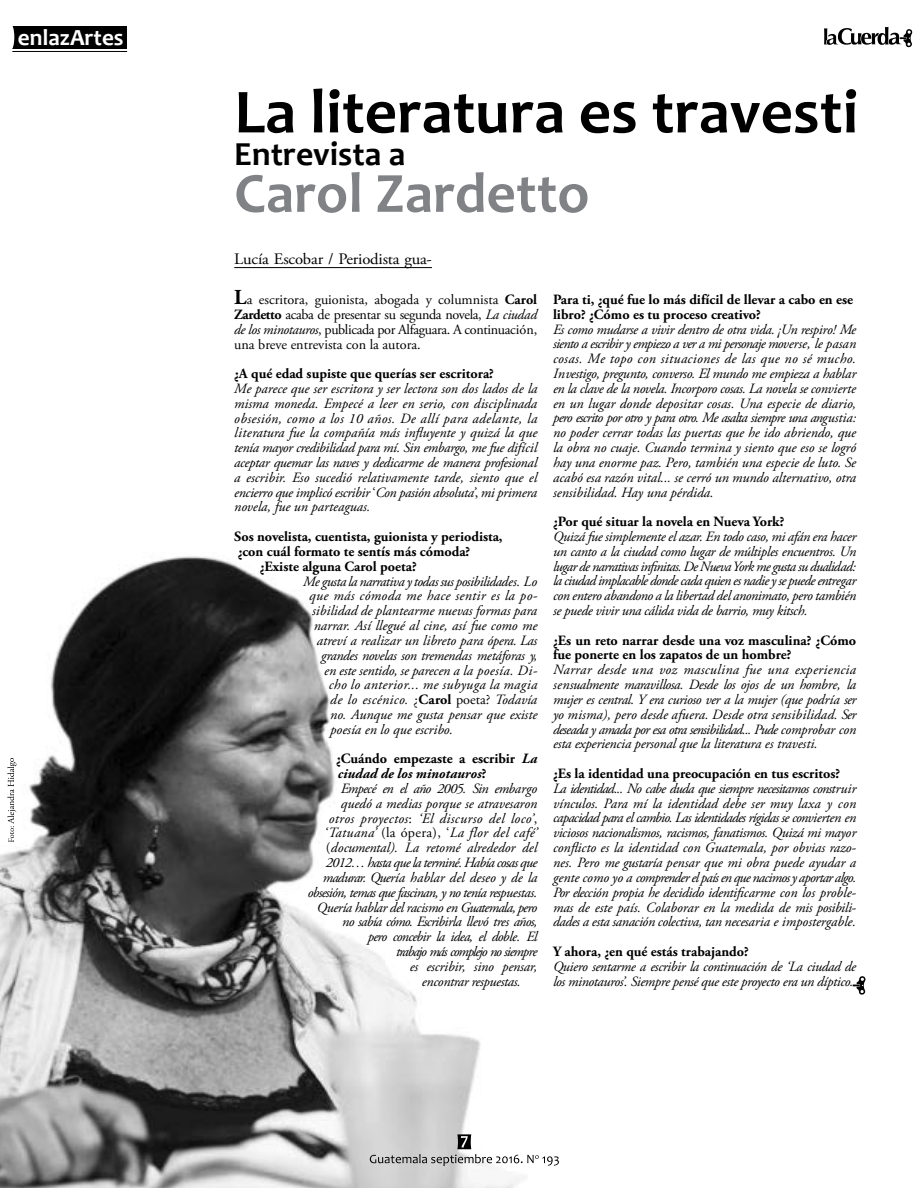
<style>
.page{position:relative;width:918px;height:1188px;background:#fff}
.page>*{position:absolute;margin:0;border:0;box-sizing:border-box;transform-origin:0 0}
.t1{font:700 63.3px "Candara";color:#000}
.t2{font:700 57.3px "Candara";color:#808285}
.t3{font:700 33.75px "Candara";color:#000}
.t4{font:700 23.25px "Candara";color:#fff}
.t5{font:15.9px "Adobe Garamond Pro";letter-spacing:-.01em;color:#000;scale:1.04 1}
.t6{font:italic 14.1px/14.9px "Adobe Garamond Pro";letter-spacing:-.025em;color:#000;text-align:justify}
.t7{font:700 14.1px/14.9px "Adobe Garamond Pro";color:#000}
.t8{font:italic 14.1px "Adobe Garamond Pro";color:#000}
.t9{font:14.1px/14.9px "Adobe Garamond Pro";color:#000;text-align:justify}
.t10{font:italic 14.1px "Adobe Garamond Pro";letter-spacing:-.05em;color:#000}
.t11{font:italic 14.1px "Adobe Garamond Pro";letter-spacing:.025em;color:#000}
.t12{font:italic 14.1px "Adobe Garamond Pro";letter-spacing:-.075em;color:#000}
.t13{font:italic 700 14.1px "Adobe Garamond Pro";color:#000}
.s1{font-weight:700;font-size:21.3px}
.s2{font-weight:700}
.s3{font-style:italic}
.s4{font-style:normal}
.s5{font-weight:700;font-style:normal}
</style>
<div class="page">
<img style="left:0;top:556px;width:526px;height:632px">
<svg style="left:853px;top:976px;width:13px;height:19px"></svg>
<div style="left:11px;top:26px;width:116px;height:22px;background:#000"></div>
<div style="left:7px;top:24px;width:7px;height:26px;background:#fff;border-radius:50%"></div>
<hr style="left:234px;top:267px;width:198px;height:1px;background:#000">
<hr style="left:12px;top:51px;width:115px;height:1px;background:#000">
<svg style="left:824px;top:27px;width:89px;height:21px"></svg>
<svg style="left:370px;top:1134px;width:189px;height:32px"></svg>
<svg style="left:7px;top:758px;width:9px;height:84px"></svg>
<h3 class="t4" style="left:18px;top:22px;width:107px">enlazArtes</h3>
<h1 class="t1" style="left:234px;top:72px;width:625px">La literatura es travesti</h1>
<h2 class="t2" style="left:234px;top:157px;width:357px">Carol Zardetto</h2>
<h3 class="t3" style="left:234px;top:132px;width:172px">Entrevista a</h3>
<p class="t5" style="left:234px;top:250px;width:192px">Lucía Escobar / Periodista gua-</p>
<p class="t9" style="left:234px;top:293px;width:305px"><span class="s1">L</span>a escritora, guionista, abogada y columnista <span class="s2">Carol Zardetto</span> acaba de presentar su segunda novela, <span class="s3">La ciudad de los minotauros</span>, publicada por Alfaguara. A continuación, una breve entrevista con la autora.</p>
<p class="t7" style="left:234px;top:367px;width:261px">¿A qué edad supiste que querías ser escritora?</p>
<p class="t6" style="left:234px;top:382px;width:305px">Me parece que ser escritora y ser lectora son dos lados de la misma moneda. Empecé a leer en serio, con disciplinada obsesión, como a los 10 años. De allí para adelante, la literatura fue la compañía más influyente y quizá la que tenía mayor credibilidad para mí. Sin embargo, me fue difícil aceptar quemar las naves y dedicarme de manera profesional a escribir. Eso sucedió relativamente tarde, siento que el encierro que implicó escribir <span class="s4">‘</span>Con pasión absoluta’<span class="s4">,</span> mi primera novela, fue un parteaguas.</p>
<p class="t7" style="left:234px;top:529px;width:270px">Sos novelista, cuentista, guionista y periodista,</p>
<p class="t7" style="left:238px;top:544px;width:234px">¿con cuál formato te sentís más cómoda?</p>
<p class="t7" style="left:260px;top:559px;width:158px">¿Existe alguna Carol poeta?</p>
<p class="t6" style="left:303px;top:574px;width:236px">Me gusta la narrativa y todas sus posibilidades. Lo</p>
<p class="t11" style="left:309px;top:587px;width:230px">que más cómoda me hace sentir es la po-</p>
<p class="t8" style="left:312px;top:602px;width:226px">sibilidad de plantearme nuevas formas para</p>
<p class="t8" style="left:314px;top:617px;width:225px">narrar. Así llegué al cine, así fue como me</p>
<p class="t8" style="left:317px;top:632px;width:222px">atreví a realizar un libreto para ópera. Las</p>
<p class="t6" style="left:321px;top:648px;width:217px">grandes novelas son tremendas metáforas y,</p>
<p class="t6" style="left:324px;top:663px;width:214px">en este sentido, se parecen a la poesía. Di-</p>
<p class="t11" style="left:329px;top:676px;width:210px">cho lo anterior... me subyuga la magia</p>
<p class="t11" style="left:330px;top:691px;width:208px">de lo escénico. <span class="s4">¿</span><span class="s5">Carol</span> <span class="s4">poeta?</span> Todavía</p>
<p class="t8" style="left:330px;top:706px;width:209px">no. Aunque me gusta pensar que existe</p>
<p class="t8" style="left:330px;top:721px;width:124px">poesía en lo que escribo.</p>
<p class="t7" style="left:336px;top:752px;width:203px">¿Cuándo empezaste a escribir <span class="s3">La</span></p>
<p class="t13" style="left:338px;top:766px;width:150px">ciudad de los minotauros<span class="s4">?</span></p>
<p class="t10" style="left:341px;top:780px;width:198px">Empecé en el año 2005. Sin embargo</p>
<p class="t8" style="left:341px;top:795px;width:198px">quedó a medias porque se atravesaron</p>
<p class="t11" style="left:329px;top:810px;width:210px">otros proyectos<span class="s4">:</span> ‘El discurso del loco’<span class="s4">,</span></p>
<p class="t11" style="left:324px;top:825px;width:214px">‘Tatuana’ <span class="s4">(la ópera), ‘</span>La flor del café’</p>
<p class="t8" style="left:326px;top:839px;width:213px"><span class="s4">(</span>documental). La retomé alrededor del</p>
<p class="t10" style="left:326px;top:854px;width:213px">2012… hasta que la terminé. Había cosas que</p>
<p class="t8" style="left:323px;top:869px;width:216px">madurar. Quería hablar del deseo y de la</p>
<p class="t10" style="left:308px;top:884px;width:231px">obsesión, temas que fascinan, y no tenía respuestas.</p>
<p class="t6" style="left:317px;top:900px;width:222px">Quería hablar del racismo en Guatemala, pero</p>
<p class="t10" style="left:342px;top:913px;width:197px">no sabía cómo. Escribirla llevó tres años,</p>
<p class="t10" style="left:368px;top:928px;width:171px">pero concebir la idea, el doble. El</p>
<p class="t12" style="left:396px;top:943px;width:142px">trabajo más complejo no siempre</p>
<p class="t6" style="left:410px;top:959px;width:129px">es escribir, sino pensar,</p>
<p class="t6" style="left:422px;top:974px;width:100px">encontrar respuestas.</p>
<p class="t7" style="left:553px;top:292px;width:302px">Para ti, ¿qué fue lo más difícil de llevar a cabo en ese libro? ¿Cómo es tu proceso creativo?</p>
<p class="t6" style="left:553px;top:322px;width:305px">Es como mudarse a vivir dentro de otra vida. ¡Un respiro! Me siento a escribir y empiezo a ver a mi personaje moverse, le pasan cosas. Me topo con situaciones de las que no sé mucho.<br>Investigo, pregunto, converso. El mundo me empieza a hablar en la clave de la novela. Incorporo cosas. La novela se convierte en un lugar donde depositar cosas. Una especie de diario, pero escrito por otro y para otro. Me asalta siempre una angustia: no poder cerrar todas las puertas que he ido abriendo, que la obra no cuaje. Cuando termina y siento que eso se logró hay una enorme paz. Pero, también una especie de luto. Se acabó esa razón vital... se cerró un mundo alternativo, otra sensibilidad. Hay una pérdida.</p>
<p class="t7" style="left:553px;top:515px;width:233px">¿Por qué situar la novela en Nueva York?</p>
<p class="t6" style="left:553px;top:529px;width:305px">Quizá fue simplemente el azar. En todo caso, mi afán era hacer un canto a la ciudad como lugar de múltiples encuentros. Un lugar de narrativas infinitas. De Nueva York me gusta su dualidad: la ciudad implacable donde cada quien es nadie y se puede entregar con entero abandono a la libertad del anonimato, pero también se puede vivir una cálida vida de barrio, muy kitsch.</p>
<p class="t7" style="left:553px;top:633px;width:305px">¿Es un reto narrar desde una voz masculina? ¿Cómo fue ponerte en los zapatos de un hombre?</p>
<p class="t6" style="left:553px;top:663px;width:305px">Narrar desde una voz masculina fue una experiencia sensualmente maravillosa. Desde los ojos de un hombre, la mujer es central. Y era curioso ver a la mujer (que podría ser yo misma), pero desde afuera. Desde otra sensibilidad. Ser deseada y amada por esa otra sensibilidad... Pude comprobar con esta experiencia personal que la literatura es travesti.</p>
<p class="t7" style="left:553px;top:766px;width:289px">¿Es la identidad una preocupación en tus escritos?</p>
<p class="t6" style="left:553px;top:781px;width:305px">La identidad... No cabe duda que siempre necesitamos construir vínculos. Para mí la identidad debe ser muy laxa y con capacidad para el cambio. Las identidades rígidas se convierten en viciosos nacionalismos, racismos, fanatismos. Quizá mi mayor conflicto es la identidad con Guatemala, por obvias razo&shy;nes. Pero me gustaría pensar que mi obra puede ayudar a gente como yo a comprender el país en que nacimos y aportar algo.<br>Por elección propia he decidido identificarme con los proble&shy;mas de este país. Colaborar en la medida de mis posibili&shy;dades a esta sanación colectiva, tan necesaria e impostergable.</p>
<p class="t7" style="left:553px;top:944px;width:197px">Y ahora, ¿en qué estás trabajando?</p>
<p class="t6" style="left:553px;top:959px;width:305px">Quiero sentarme a escribir la continuación de ‘La ciudad de los minotauros’. Siempre pensé que este proyecto era un díptico.</p>
</div>
